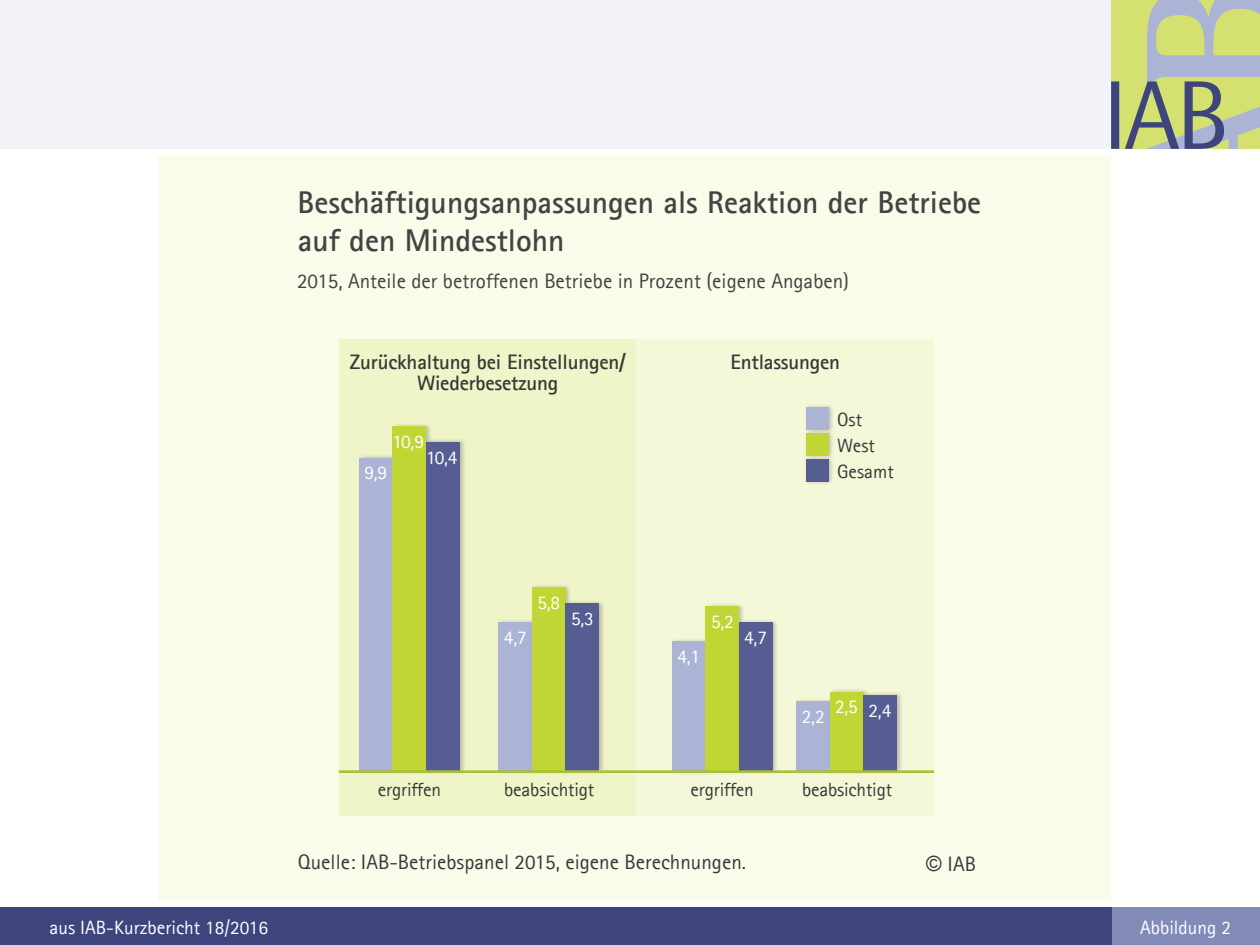
<style>
.page{position:relative;width:1260px;height:945px;background:#fff}
.page>*{position:absolute;margin:0;border:0;box-sizing:border-box;transform-origin:0 0}
.t1{font:700 31.5px/38.5px "Agfa Rotis Sans Serif";color:#404443}
.t2{font:21px "Agfa Rotis Sans Serif";color:#404443}
.t3{font:700 21px/21px "Agfa Rotis Sans Serif";letter-spacing:-.01em;color:#363938;text-align:center}
.t4{font:21px "Agfa Rotis Sans Serif";color:#363938}
.t5{font:19.25px "Agfa Rotis Sans Serif";color:#fff}
.t6{font:19.25px/26.1px "Agfa Rotis Sans Serif";letter-spacing:-.01em;color:#363938}
.s1{font-family:"Arial"}
</style>
<div class="page">
<div style="left:0;top:0;width:1111px;height:149px;background:#f2f3f9"></div>
<svg style="left:1111px;top:0;width:149px;height:149px;background:#b4bf8e"></svg>
<div style="left:1111px;top:908px;width:149px;height:37px;background:#828bb8"></div>
<div style="left:0;top:908px;width:1111px;height:37px;background:#3e457d"></div>
<div style="left:159px;top:156px;width:952px;height:744px;background:#fafbe9"></div>
<div style="left:339px;top:340px;width:298px;height:476px;background:#f0f5c9"></div>
<div style="left:357px;top:454px;width:42px;height:321px;background:#383a3b;opacity:.3"></div>
<div style="left:359px;top:458px;width:34px;height:313px;background:#acb4d5"></div>
<div style="left:391px;top:422px;width:42px;height:353px;background:#383a3b;opacity:.3"></div>
<div style="left:393px;top:426px;width:33px;height:345px;background:#c1d534"></div>
<div style="left:425px;top:438px;width:41px;height:337px;background:#383a3b;opacity:.3"></div>
<div style="left:426px;top:442px;width:34px;height:329px;background:#565d92"></div>
<div style="left:497px;top:618px;width:42px;height:157px;background:#383a3b;opacity:.3"></div>
<div style="left:499px;top:622px;width:33px;height:149px;background:#acb4d5"></div>
<div style="left:530px;top:583px;width:42px;height:192px;background:#383a3b;opacity:.3"></div>
<div style="left:532px;top:588px;width:34px;height:183px;background:#c1d534"></div>
<div style="left:564px;top:599px;width:42px;height:176px;background:#383a3b;opacity:.3"></div>
<div style="left:566px;top:603px;width:33px;height:168px;background:#565d92"></div>
<div style="left:637px;top:340px;width:297px;height:476px;background:#f5f8d8"></div>
<div style="left:670px;top:637px;width:42px;height:138px;background:#383a3b;opacity:.3"></div>
<div style="left:672px;top:641px;width:33px;height:130px;background:#acb4d5"></div>
<div style="left:704px;top:602px;width:41px;height:173px;background:#383a3b;opacity:.3"></div>
<div style="left:705px;top:607px;width:34px;height:164px;background:#c1d534"></div>
<div style="left:737px;top:618px;width:42px;height:157px;background:#383a3b;opacity:.3"></div>
<div style="left:739px;top:622px;width:33px;height:149px;background:#565d92"></div>
<div style="left:795px;top:698px;width:41px;height:77px;background:#383a3b;opacity:.3"></div>
<div style="left:797px;top:702px;width:33px;height:69px;background:#acb4d5"></div>
<div style="left:828px;top:688px;width:42px;height:87px;background:#383a3b;opacity:.3"></div>
<div style="left:830px;top:692px;width:34px;height:79px;background:#c1d534"></div>
<div style="left:862px;top:691px;width:41px;height:84px;background:#383a3b;opacity:.3"></div>
<div style="left:864px;top:695px;width:33px;height:76px;background:#565d92"></div>
<div style="left:804px;top:403px;width:31px;height:31px;background:#383a3b;opacity:.3"></div>
<div style="left:806px;top:407px;width:22px;height:23px;background:#acb4d5"></div>
<div style="left:804px;top:429px;width:31px;height:31px;background:#383a3b;opacity:.3"></div>
<div style="left:806px;top:433px;width:22px;height:23px;background:#c1d534"></div>
<div style="left:804px;top:455px;width:31px;height:31px;background:#383a3b;opacity:.3"></div>
<div style="left:806px;top:460px;width:22px;height:22px;background:#565d92"></div>
<hr style="left:339px;top:770px;width:595px;height:3px;background:#a9c037">
<h1 class="t1" style="left:298px;top:182px;width:685px">Beschäftigungsanpassungen als Reaktion der Betriebe auf den Mindestlohn</h1>
<p class="t2" style="left:297px;top:269px;width:554px">2015, Anteile der betroffenen Betriebe in Prozent (eigene Angaben)</p>
<p class="t3" style="left:350px;top:351px;width:277px">Zurückhaltung bei Einstellungen/<br>Wiederbesetzung</p>
<p class="t5" style="left:364px;top:462px;width:24px">9,9</p>
<p class="t5" style="left:393px;top:430px;width:33px">10,9</p>
<p class="t5" style="left:426px;top:446px;width:33px">10,4</p>
<p class="t3" style="left:731px;top:351px;width:111px">Entlassungen</p>
<p class="t6" style="left:837px;top:406px;width:58px">Ost<br>West<br>Gesamt</p>
<p class="t6" style="left:378px;top:777px;width:65px">ergriffen</p>
<p class="t5" style="left:504px;top:626px;width:24px">4,7</p>
<p class="t5" style="left:537px;top:591px;width:24px">5,8</p>
<p class="t5" style="left:571px;top:607px;width:24px">5,3</p>
<p class="t6" style="left:504px;top:777px;width:92px">beabsichtigt</p>
<p class="t5" style="left:677px;top:645px;width:24px">4,1</p>
<p class="t5" style="left:711px;top:610px;width:24px">5,2</p>
<p class="t5" style="left:744px;top:626px;width:24px">4,7</p>
<p class="t6" style="left:691px;top:777px;width:65px">ergriffen</p>
<p class="t4" style="left:298px;top:849px;width:450px">Quelle: IAB-Betriebspanel 2015, eigene Berechnungen.</p>
<p class="t5" style="left:802px;top:705px;width:24px">2,2</p>
<p class="t5" style="left:835px;top:697px;width:58px">2,5 2,4</p>
<p class="t6" style="left:802px;top:777px;width:92px">beabsichtigt</p>
<p class="t4" style="left:926px;top:851px;width:51px"><span class="s1">©</span> IAB</p>
<p class="t5" style="left:50px;top:916px;width:220px">aus IAB-Kurzbericht 18/2016</p>
<p class="t5" style="left:1140px;top:916px;width:92px">Abbildung 2</p>
</div>
